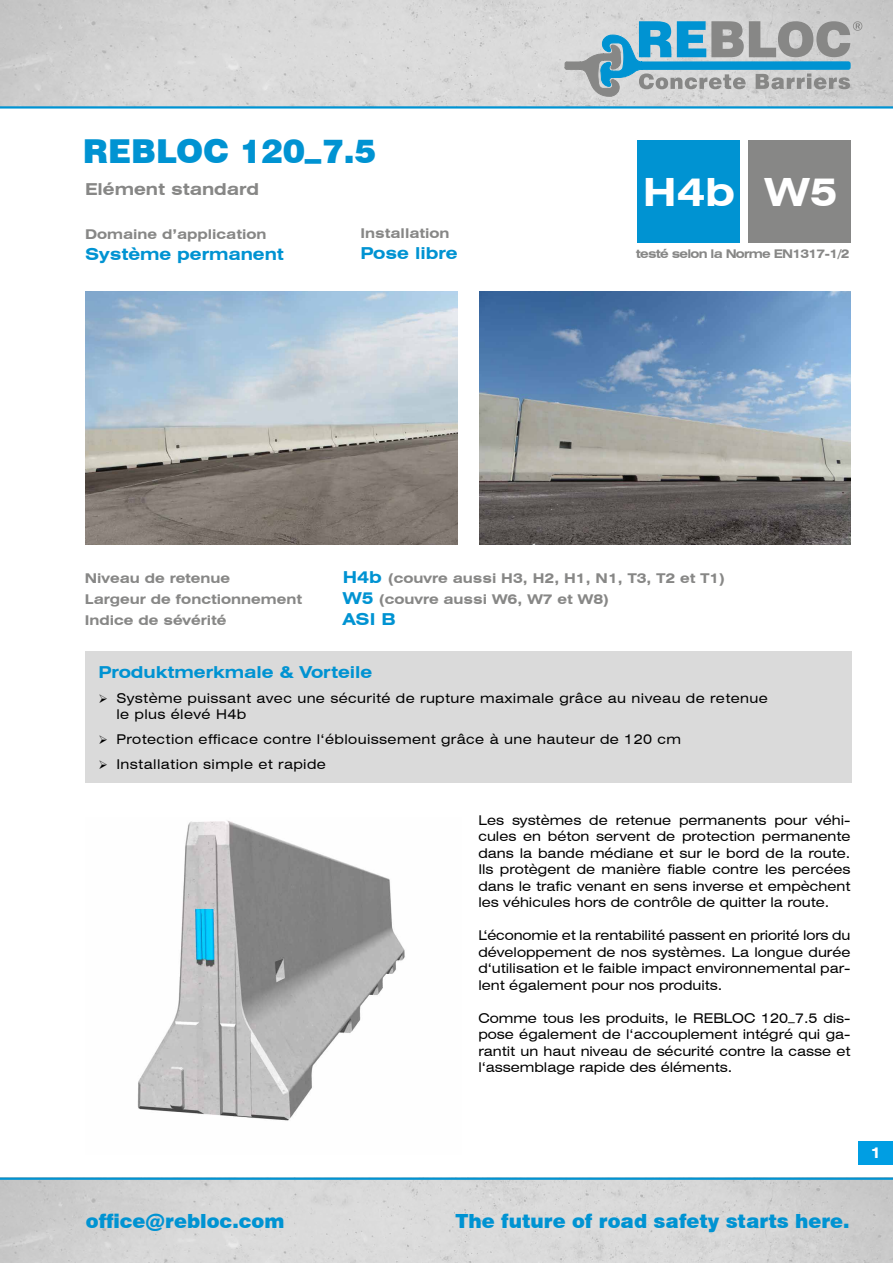
<style>
.page{position:relative;width:893px;height:1263px;background:#fff}
.page>*{position:absolute;margin:0;border:0;box-sizing:border-box;transform-origin:0 0}
.t1{font:700 expanded 39px "Swiss 721 BT";color:#fff}
.t2{font:900 33px "Swiss 721 BT";color:#0093d2}
.t3{font:900 19.5px "Swiss 721 BT";color:#0093d2}
.t4{font:700 expanded 16.5px "Swiss 721 BT";color:#0093d2}
.t5{font:700 expanded 16.5px "Swiss 721 BT";color:#878786}
.t6{font:700 expanded 15px "Swiss 721 BT";color:#fff}
.t7{font:expanded 13.5px/16.5px "Swiss 721 BT";letter-spacing:.03em;color:#000;text-align:justify}
.t8{font:700 expanded 13.5px "Swiss 721 BT";color:#878786}
.t9{font:700 expanded 12px "Swiss 721 BT";letter-spacing:-.06em;color:#878786}
.s1{font-size:16.5px;color:#0093d2}
</style>
<div class="page">
<div style="left:859px;top:1141px;width:34px;height:23px;background:#009ee3"></div>
<img style="left:0;top:1180px;width:893px;height:83px">
<img style="left:0;top:0;width:893px;height:106px">
<hr style="left:0;top:106px;width:893px;height:3px;background:#0093d2">
<hr style="left:0;top:1177px;width:893px;height:3px;background:#0093d2">
<div style="left:85px;top:651px;width:766px;height:131px;background:#dadada"></div>
<img style="left:85px;top:291px;width:372px;height:254px">
<img style="left:479px;top:291px;width:371px;height:254px">
<div style="left:638px;top:140px;width:102px;height:102px;background:#0093d2"></div>
<div style="left:748px;top:140px;width:102px;height:102px;background:#878786"></div>
<img style="left:137px;top:820px;width:268px;height:301px">
<svg style="left:564px;top:21px;width:298px;height:76px;background:#96b3c0"></svg>
<h2 class="t2" style="left:83px;top:131px;width:295px">REBLOC 120_7.5</h2>
<p class="t5" style="left:85px;top:179px;width:176px">Elément standard</p>
<h1 class="t1" style="left:643px;top:169px;width:197px">H4b W5</h1>
<p class="t8" style="left:85px;top:226px;width:183px">Domaine d’application</p>
<p class="t4" style="left:85px;top:244px;width:200px">Système permanent</p>
<p class="t8" style="left:361px;top:225px;width:90px">Installation</p>
<p class="t4" style="left:361px;top:244px;width:98px">Pose libre</p>
<p class="t9" style="left:636px;top:246px;width:215px">testé selon la Norme EN1317-1/2</p>
<p class="t8" style="left:85px;top:570px;width:147px">Niveau de retenue</p>
<p class="t8" style="left:343px;top:570px;width:384px"><span class="s1">H4b</span> (couvre aussi H3, H2, H1, N1, T3, T2 et T1)</p>
<p class="t8" style="left:85px;top:591px;width:219px">Largeur de fonctionnement</p>
<p class="t8" style="left:343px;top:591px;width:268px"><span class="s1">W5</span> (couvre aussi W6, W7 et W8)</p>
<p class="t8" style="left:85px;top:612px;width:143px">Indice de sévérité</p>
<p class="t4" style="left:343px;top:610px;width:54px">ASI B</p>
<p class="t4" style="left:98px;top:662px;width:276px">Produktmerkmale &amp; Vorteile</p>
<p class="t7" style="left:116px;top:689px;width:653px;text-indent:-18px">➢ Système puissant avec une sécurité de rupture maximale grâce au niveau de retenue le plus élevé H4b</p>
<p class="t7" style="left:98px;top:731px;width:584px">➢ Protection efficace contre l‘éblouissement grâce à une hauteur de 120 cm</p>
<p class="t7" style="left:98px;top:756px;width:229px">➢ Installation simple et rapide</p>
<p class="t7" style="left:478px;top:811px;width:374px">Les systèmes de retenue permanents pour véhi&shy;cules en béton servent de protection permanente dans la bande médiane et sur le bord de la route.<br>Ils protègent de manière fiable contre les percées dans le trafic venant en sens inverse et empèchent les véhicules hors de contrôle de quitter la route.</p>
<p class="t7" style="left:478px;top:927px;width:374px">L‘économie et la rentabilité passent en priorité lors du développement de nos systèmes. La longue durée d‘utilisation et le faible impact environnemental par&shy;lent également pour nos produits.</p>
<p class="t7" style="left:478px;top:1009px;width:374px">Comme tous les produits, le REBLOC 120_7.5 dis&shy;pose également de l‘accouplement intégré qui ga&shy;rantit un haut niveau de sécurité contre la casse et l‘assemblage rapide des éléments.</p>
<h3 class="t3" style="left:86px;top:1210px;width:200px">office@rebloc.com</h3>
<h3 class="t3" style="left:456px;top:1210px;width:396px">The future of road safety starts here.</h3>
<p class="t6" style="left:870px;top:1144px;width:12px">1</p>
</div>
